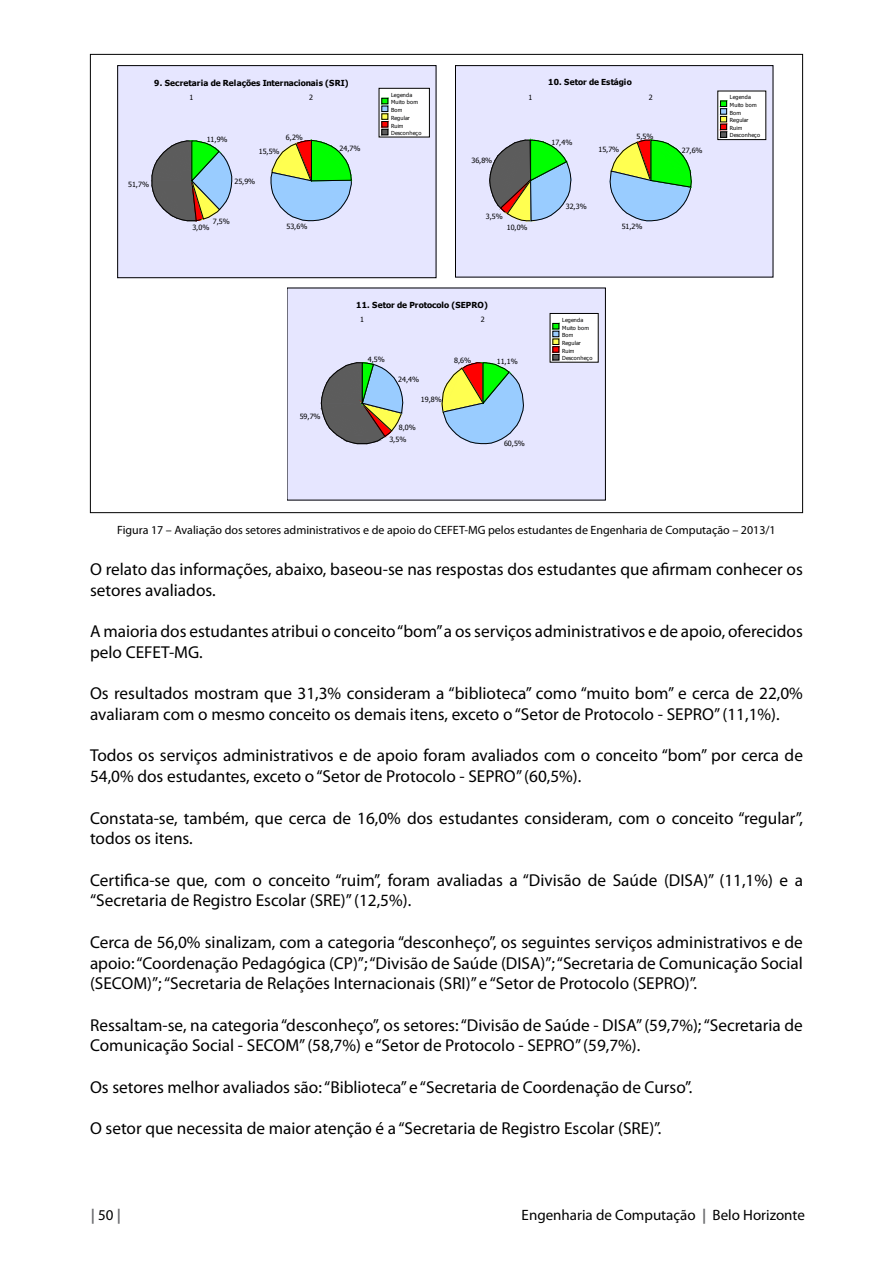
<style>
.page{position:relative;width:893px;height:1263px;background:#fff}
.page>*{position:absolute;margin:0;border:0;box-sizing:border-box;transform-origin:0 0}
.t1{font:17.25px/20.7px "Myriad Pro";color:#000}
.t2{font:15px "Myriad Pro";color:#000}
.t3{font:700 15px "Myriad Pro";color:#6d6e71}
.t4{font:12px "Myriad Pro";color:#000}
.t5{font:700 8.25px "Tahoma";letter-spacing:.005em;color:#000}
.t6{font:7.2px "Tahoma";letter-spacing:-.01em;color:#000}
.t7{font:5.55px/7.6px "Tahoma";letter-spacing:.025em;color:#000}
.s1{font-weight:400;color:#000}
.s2{font-weight:700;color:#6d6e71}
</style>
<div class="page">
<div style="left:120px;top:66px;width:317px;height:212px;background:#e6e6ff"></div>
<div style="left:118px;top:66px;width:318px;height:212px;border:1px solid #000"></div>
<svg style="left:151px;top:134px;width:83px;height:110px"></svg>
<svg style="left:254px;top:124px;width:113px;height:97px"></svg>
<svg style="left:378px;top:87px;width:53px;height:51px"></svg>
<div style="left:381px;top:129px;width:7px;height:6px;border:1px solid #000"></div>
<div style="left:455px;top:68px;width:318px;height:210px;background:#e6e6ff"></div>
<svg style="left:487px;top:120px;width:89px;height:128px"></svg>
<svg style="left:594px;top:113px;width:109px;height:108px"></svg>
<svg style="left:717px;top:90px;width:50px;height:50px"></svg>
<div style="left:720px;top:132px;width:7px;height:6px;border:1px solid #000"></div>
<div style="left:287px;top:290px;width:319px;height:211px;background:#e6e6ff"></div>
<svg style="left:320px;top:343px;width:204px;height:126px"></svg>
<svg style="left:549px;top:312px;width:51px;height:51px"></svg>
<div style="left:552px;top:354px;width:7px;height:6px;border:1px solid #000"></div>
<p class="t5" style="left:154px;top:77px;width:196px">9. Secretaria de Relações Internacionais (SRI)</p>
<p class="t5" style="left:548px;top:77px;width:85px">10. Setor de Estágio</p>
<p class="t6" style="left:190px;top:92px;width:5px">1</p>
<p class="t6" style="left:309px;top:92px;width:5px">2</p>
<p class="t6" style="left:207px;top:135px;width:22px">11,9%</p>
<p class="t6" style="left:286px;top:133px;width:18px">6,2%</p>
<p class="t6" style="left:259px;top:147px;width:22px">15,5%</p>
<p class="t6" style="left:340px;top:144px;width:22px">24,7%</p>
<p class="t7" style="left:391px;top:91px;width:23px">Legenda</p>
<p class="t7" style="left:391px;top:98px;width:32px">Muito bom<br>Bom<br>Regular<br>Ruim<br>Desconheço</p>
<p class="t6" style="left:528px;top:92px;width:5px">1</p>
<p class="t6" style="left:649px;top:92px;width:5px">2</p>
<p class="t6" style="left:552px;top:137px;width:22px">17,4%</p>
<p class="t6" style="left:598px;top:145px;width:22px">15,7%</p>
<p class="t6" style="left:637px;top:132px;width:18px">5,5%</p>
<p class="t6" style="left:471px;top:156px;width:22px">36,8%</p>
<p class="t6" style="left:128px;top:179px;width:22px">51,7%</p>
<p class="t6" style="left:234px;top:177px;width:22px">25,9%</p>
<p class="t6" style="left:566px;top:202px;width:22px">32,3%</p>
<p class="t6" style="left:213px;top:217px;width:18px">7,5%</p>
<p class="t6" style="left:192px;top:223px;width:18px">3,0%</p>
<p class="t6" style="left:286px;top:222px;width:22px">53,6%</p>
<p class="t6" style="left:486px;top:212px;width:18px">3,5%</p>
<p class="t6" style="left:507px;top:223px;width:22px">10,0%</p>
<p class="t6" style="left:622px;top:221px;width:22px">51,2%</p>
<p class="t6" style="left:300px;top:412px;width:22px">59,7%</p>
<p class="t5" style="left:356px;top:299px;width:133px">11. Setor de Protocolo (SEPRO)</p>
<p class="t6" style="left:360px;top:315px;width:5px">1</p>
<p class="t6" style="left:481px;top:315px;width:5px">2</p>
<p class="t6" style="left:368px;top:354px;width:18px">4,5%</p>
<p class="t6" style="left:454px;top:355px;width:18px">8,6%</p>
<p class="t6" style="left:421px;top:395px;width:22px">19,8%</p>
<p class="t6" style="left:398px;top:375px;width:22px">24,4%</p>
<p class="t6" style="left:399px;top:423px;width:18px">8,0%</p>
<p class="t6" style="left:389px;top:434px;width:18px">3,5%</p>
<p class="t6" style="left:497px;top:356px;width:22px">11,1%</p>
<p class="t6" style="left:504px;top:439px;width:22px">60,5%</p>
<p class="t7" style="left:562px;top:316px;width:23px">Legenda</p>
<p class="t7" style="left:562px;top:323px;width:32px">Muito bom<br>Bom<br>Regular<br>Ruim<br>Desconheço</p>
<p class="t6" style="left:682px;top:146px;width:22px">27,6%</p>
<p class="t7" style="left:730px;top:93px;width:23px">Legenda</p>
<p class="t7" style="left:730px;top:101px;width:32px">Muito bom<br>Bom<br>Regular<br>Ruim<br>Desconheço</p>
<p class="t4" style="left:117px;top:522px;width:660px">Figura 17 – Avaliação dos setores administrativos e de apoio do CEFET-MG pelos estudantes de Engenharia de Computação – 2013/1</p>
<p class="t1" style="left:90px;top:559px;width:714px">O relato das informações, abaixo, baseou-se nas respostas dos estudantes que afirmam conhecer os setores avaliados.</p>
<p class="t1" style="left:90px;top:621px;width:714px">A maioria dos estudantes atribui o conceito “bom” a os serviços administrativos e de apoio, oferecidos pelo CEFET-MG.</p>
<p class="t1" style="left:90px;top:683px;width:714px">Os resultados mostram que 31,3% consideram a “biblioteca” como “muito bom” e cerca de 22,0% avaliaram com o mesmo conceito os demais itens, exceto o “Setor de Protocolo - SEPRO” (11,1%).</p>
<p class="t1" style="left:90px;top:745px;width:714px">Todos os serviços administrativos e de apoio foram avaliados com o conceito “bom” por cerca de<br>54,0% dos estudantes, exceto o “Setor de Protocolo - SEPRO” (60,5%).</p>
<p class="t1" style="left:90px;top:807px;width:714px">Constata-se, também, que cerca de 16,0% dos estudantes consideram, com o conceito “regular”, todos os itens.</p>
<p class="t1" style="left:90px;top:869px;width:714px">Certifica-se que, com o conceito “ruim”, foram avaliadas a “Divisão de Saúde (DISA)” (11,1%) e a “Secretaria de Registro Escolar (SRE)” (12,5%).</p>
<p class="t1" style="left:90px;top:931px;width:714px;text-align:justify">Cerca de 56,0% sinalizam, com a categoria “desconheço”, os seguintes serviços administrativos e de apoio: “Coordenação Pedagógica (CP)”; “Divisão de Saúde (DISA)”; “Secretaria de Comunicação Social (SECOM)”; “Secretaria de Relações Internacionais (SRI)” e “Setor de Protocolo (SEPRO)”.</p>
<p class="t1" style="left:90px;top:1014px;width:714px">Ressaltam-se, na categoria “desconheço”, os setores: “Divisão de Saúde - DISA” (59,7%); “Secretaria de<br>Comunicação Social - SECOM” (58,7%) e “Setor de Protocolo - SEPRO” (59,7%).</p>
<p class="t1" style="left:90px;top:1076px;width:604px">Os setores melhor avaliados são: “Biblioteca” e “Secretaria de Coordenação de Curso”.</p>
<p class="t1" style="left:90px;top:1118px;width:573px">O setor que necessita de maior atenção é a “Secretaria de Registro Escolar (SRE)”.</p>
<p class="t3" style="left:91px;top:1205px;width:32px">| <span class="s1">50</span> |</p>
<p class="t2" style="left:522px;top:1205px;width:285px">Engenharia de Computação <span class="s2">|</span> Belo Horizonte</p>
</div>
